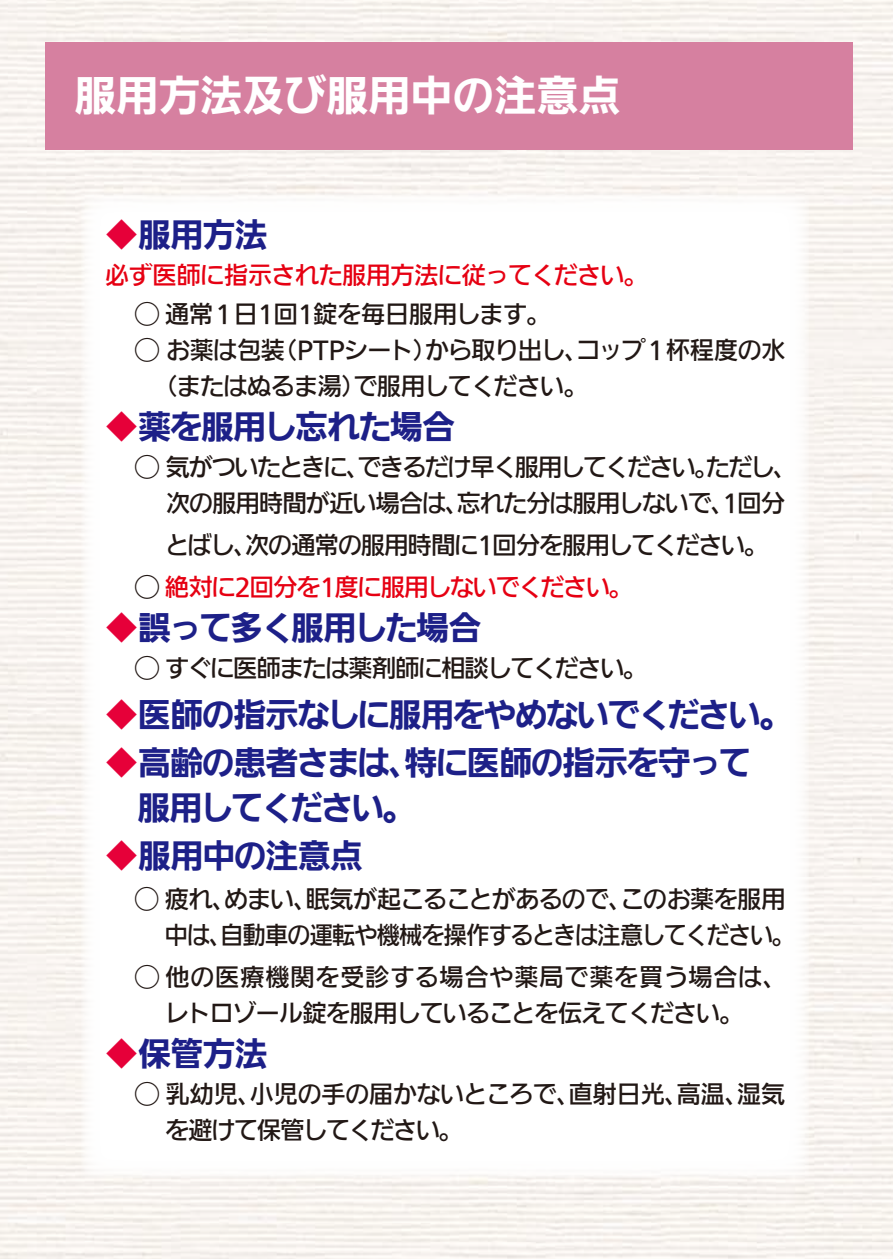
<style>
.page{position:relative;width:893px;height:1259px;background:#fff}
.page>*{position:absolute;margin:0;border:0;box-sizing:border-box;transform-origin:0 0}
.t1{font:700 42px "Iwa UD Go Dsp Pr 6";color:#fff}
.t2{font:700 33px/45px "Iwa UD Go Dsp Pr 6";letter-spacing:-.05em;color:#1d2088}
.t3{font:700 33px "Iwa UD Go Dsp Pr 6";letter-spacing:-.025em;color:#1d2088}
.t4{font:500 24px/36px "Iwa UD Go Dsp Pr 6";letter-spacing:-.035em;color:#221815}
.t5{font:500 24px/36px "Iwa UD Go Dsp Pr 6";letter-spacing:.005em;color:#221815;text-align:center}
.t6{font:500 24px/39px "Iwa UD Go Dsp Pr 6";letter-spacing:-.01em;color:#e60012}
.s1{color:#e60039}
.s2{color:#221815}
.s3{color:#e60012}
</style>
<div class="page">
<div style="left:45px;top:42px;width:807px;height:108px;background:#d680a0"></div>
<p class="t1" style="left:74px;top:72px;width:547px">服用方法及び服用中の注意点</p>
<p class="t2" style="left:105px;top:213px;width:164px"><span class="s1">◆</span>服用方法</p>
<p class="t6" style="left:135px;top:256px;width:515px;text-indent:-30px">必ず医師に指示された服用方法に従ってください。<span class="s2">◯ 通常１日1回1錠を毎日服用します。</span></p>
<p class="t4" style="left:135px;top:332px;width:652px">◯ お薬は包装（PTPシート）から取り出し、コップ１杯程度の水　 （またはぬるま湯）で服用してください。</p>
<p class="t2" style="left:105px;top:405px;width:351px"><span class="s1">◆</span>薬を服用し忘れた場合</p>
<p class="t4" style="left:135px;top:449px;width:664px">◯ 気がついたときに、できるだけ早く服用してください。ただし、　 次の服用時間が近い場合は、忘れた分は服用しないで、1回分</p>
<p class="t4" style="left:135px;top:524px;width:635px;line-height:42px">　 とばし、次の通常の服用時間に1回分を服用してください。◯ <span class="s3">絶対に2回分を1度に服用しないでください。</span></p>
<p class="t2" style="left:105px;top:606px;width:378px"><span class="s1">◆</span>誤って多く服用した場合</p>
<p class="t4" style="left:135px;top:650px;width:514px">◯ すぐに医師または薬剤師に相談してください。</p>
<p class="t2" style="left:105px;top:693px;width:689px"><span class="s1">◆</span>医師の指示なしに服用をやめないでください。</p>
<p class="t2" style="left:105px;top:741px;width:648px"><span class="s1">◆</span>高齢の患者さまは、特に医師の指示を守って　服用してください。</p>
<p class="t3" style="left:105px;top:837px;width:259px"><span class="s1">◆</span>服用中の注意点</p>
<p class="t4" style="left:165px;top:881px;width:632px;text-indent:-30px">◯ 疲れ、めまい、眠気が起こることがあるので、このお薬を服用中は、自動車の運転や機械を操作するときは注意してください。</p>
<p class="t5" style="left:135px;top:959px;width:653px">◯ 他の医療機関を受診する場合や薬局で薬を買う場合は、レトロゾール錠を服用していることを伝えてください。</p>
<p class="t2" style="left:105px;top:1032px;width:164px"><span class="s1">◆</span>保管方法</p>
<p class="t4" style="left:135px;top:1076px;width:651px">◯ 乳幼児、小児の手の届かないところで、直射日光、高温、湿気　 を避けて保管してください。</p>
</div>
